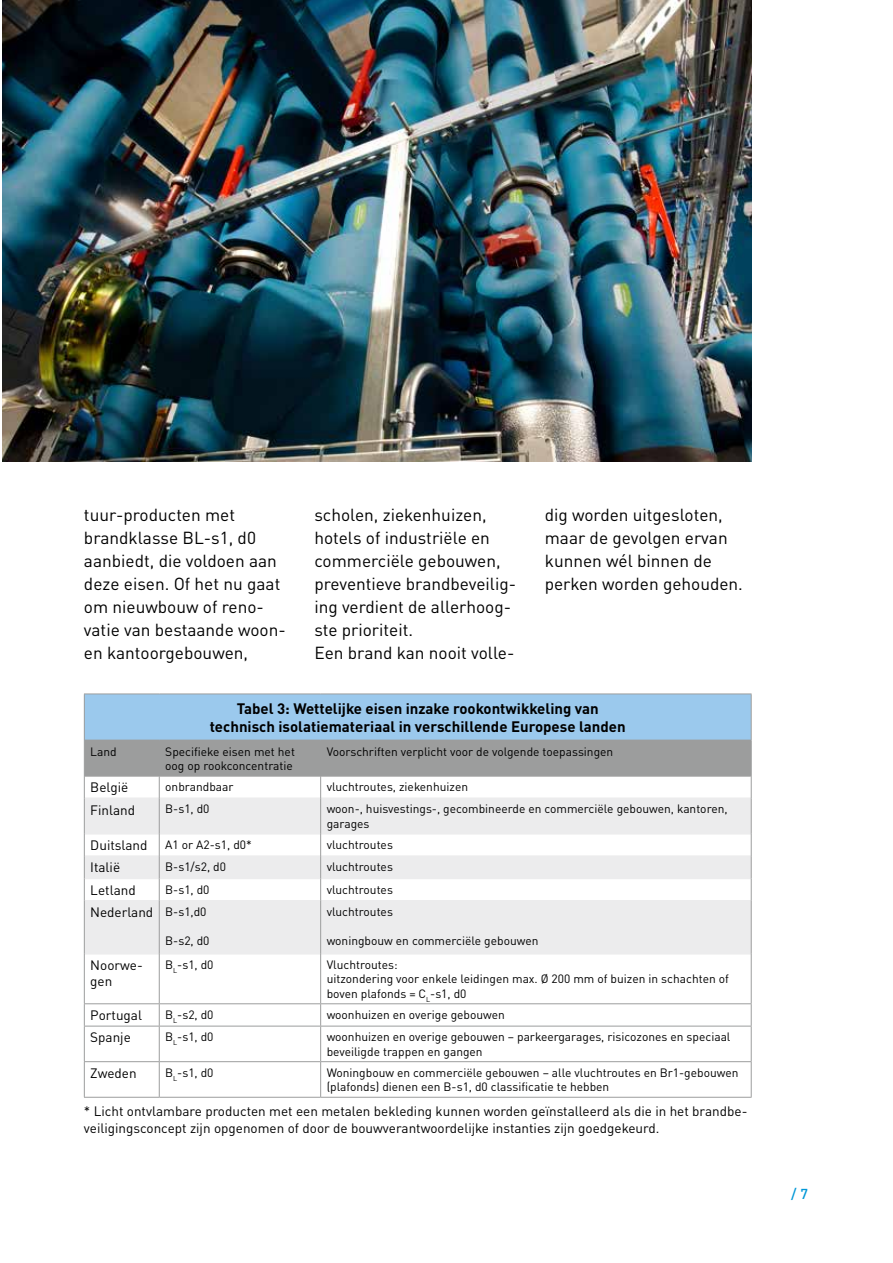
<style>
.page{position:relative;width:893px;height:1263px;background:#fff}
.page>*{position:absolute;margin:0;border:0;box-sizing:border-box;transform-origin:0 0}
.t1{font:17.25px/23px "DIN Pro";color:#000}
.t2{font:700 15px/18px "DIN Pro";color:#000;text-align:center}
.t3{font:500 14.25px "DIN Pro";color:#0097d7}
.t4{font:13.5px/16.2px "DIN Pro";color:#000}
.t5{font:12px/14.4px "DIN Pro";color:#000}
.s1{font-size:12px}
</style>
<div class="page">
<img style="left:2px;top:0;width:750px;height:462px">
<div style="left:84px;top:694px;width:667px;height:46px;background:#9bc9ed"></div>
<svg style="left:85px;top:799px;width:666px;height:154px;fill:#ececed"></svg>
<hr style="left:85px;top:797px;width:74px;height:2px;background:#ececed">
<hr style="left:160px;top:797px;width:160px;height:2px;background:#ececed">
<hr style="left:321px;top:797px;width:430px;height:2px;background:#ececed">
<hr style="left:85px;top:833px;width:74px;height:1px;background:#ececed">
<hr style="left:160px;top:833px;width:160px;height:1px;background:#ececed">
<hr style="left:321px;top:833px;width:430px;height:1px;background:#ececed">
<hr style="left:85px;top:855px;width:74px;height:2px;background:#ececed">
<hr style="left:160px;top:855px;width:160px;height:2px;background:#ececed">
<hr style="left:321px;top:855px;width:430px;height:2px;background:#ececed">
<hr style="left:85px;top:878px;width:74px;height:1px;background:#ececed">
<hr style="left:160px;top:878px;width:160px;height:1px;background:#ececed">
<hr style="left:321px;top:878px;width:430px;height:1px;background:#ececed">
<hr style="left:85px;top:900px;width:74px;height:1px;background:#ececed">
<hr style="left:160px;top:900px;width:160px;height:1px;background:#ececed">
<hr style="left:321px;top:900px;width:430px;height:1px;background:#ececed">
<hr style="left:85px;top:953px;width:74px;height:1px;background:#ececed">
<hr style="left:160px;top:953px;width:160px;height:1px;background:#ececed">
<hr style="left:321px;top:953px;width:430px;height:1px;background:#ececed">
<hr style="left:84px;top:693px;width:75px;height:1px;background:#9c9d9d">
<hr style="left:84px;top:694px;width:1px;height:46px;background:#9c9d9d">
<hr style="left:159px;top:693px;width:162px;height:1px;background:#9c9d9d">
<hr style="left:321px;top:693px;width:431px;height:1px;background:#9c9d9d">
<hr style="left:751px;top:694px;width:1px;height:46px;background:#9c9d9d">
<svg style="left:84px;top:740px;width:668px;height:58px"></svg>
<hr style="left:84px;top:798px;width:1px;height:36px;background:#9c9d9d">
<hr style="left:159px;top:798px;width:1px;height:36px;background:#9c9d9d">
<hr style="left:320px;top:798px;width:1px;height:36px;background:#9c9d9d">
<hr style="left:751px;top:798px;width:1px;height:36px;background:#9c9d9d">
<svg style="left:84px;top:834px;width:1px;height:67px"></svg>
<svg style="left:159px;top:834px;width:1px;height:67px"></svg>
<svg style="left:320px;top:834px;width:1px;height:67px"></svg>
<svg style="left:751px;top:834px;width:1px;height:67px"></svg>
<hr style="left:84px;top:901px;width:1px;height:53px;background:#9c9d9d">
<hr style="left:159px;top:901px;width:1px;height:53px;background:#9c9d9d">
<hr style="left:320px;top:901px;width:1px;height:53px;background:#9c9d9d">
<hr style="left:751px;top:901px;width:1px;height:53px;background:#9c9d9d">
<hr style="left:84px;top:954px;width:1px;height:49px;background:#9c9d9d">
<hr style="left:159px;top:954px;width:1px;height:49px;background:#9c9d9d">
<hr style="left:320px;top:954px;width:1px;height:49px;background:#9c9d9d">
<hr style="left:751px;top:954px;width:1px;height:49px;background:#9c9d9d">
<hr style="left:84px;top:1003px;width:75px;height:1px;background:#9c9d9d">
<svg style="left:84px;top:1004px;width:1px;height:22px"></svg>
<hr style="left:159px;top:1003px;width:162px;height:1px;background:#9c9d9d">
<svg style="left:159px;top:1004px;width:1px;height:22px"></svg>
<hr style="left:321px;top:1003px;width:431px;height:1px;background:#9c9d9d">
<svg style="left:320px;top:1004px;width:1px;height:22px"></svg>
<svg style="left:751px;top:1004px;width:1px;height:22px"></svg>
<hr style="left:84px;top:1026px;width:75px;height:1px;background:#9c9d9d">
<hr style="left:84px;top:1026px;width:1px;height:35px;background:#9c9d9d">
<hr style="left:159px;top:1026px;width:162px;height:1px;background:#9c9d9d">
<hr style="left:159px;top:1026px;width:1px;height:35px;background:#9c9d9d">
<hr style="left:321px;top:1026px;width:431px;height:1px;background:#9c9d9d">
<hr style="left:320px;top:1026px;width:1px;height:35px;background:#9c9d9d">
<hr style="left:751px;top:1026px;width:1px;height:35px;background:#9c9d9d">
<hr style="left:84px;top:1061px;width:75px;height:1px;background:#9c9d9d">
<hr style="left:84px;top:1062px;width:1px;height:35px;background:#9c9d9d">
<hr style="left:159px;top:1061px;width:162px;height:1px;background:#9c9d9d">
<hr style="left:159px;top:1062px;width:1px;height:35px;background:#9c9d9d">
<hr style="left:321px;top:1061px;width:431px;height:1px;background:#9c9d9d">
<hr style="left:320px;top:1062px;width:1px;height:35px;background:#9c9d9d">
<hr style="left:751px;top:1062px;width:1px;height:35px;background:#9c9d9d">
<hr style="left:84px;top:1097px;width:75px;height:1px;background:#9c9d9d">
<hr style="left:159px;top:1097px;width:162px;height:1px;background:#9c9d9d">
<hr style="left:321px;top:1097px;width:431px;height:1px;background:#9c9d9d">
<h1 class="t1" style="left:84px;top:502px;width:203px">tuur-producten met brandklasse BL-s1, d0 aanbiedt, die voldoen aan deze eisen. Of het nu gaat om nieuwbouw of reno&shy;vatie van bestaande woon&shy;en kantoorgebouwen,</h1>
<h1 class="t1" style="left:314px;top:502px;width:203px">scholen, ziekenhuizen, hotels of industriële en commerciële gebouwen, preventieve brandbeveilig&shy;ing verdient de allerhoog&shy;ste prioriteit.<br>Een brand kan nooit volle-</h1>
<h1 class="t1" style="left:545px;top:502px;width:200px">dig worden uitgesloten, maar de gevolgen ervan kunnen wél binnen de perken worden gehouden.</h1>
<p class="t2" style="left:210px;top:698px;width:417px">Tabel 3: Wettelijke eisen inzake rookontwikkeling van technisch isolatiemateriaal in verschillende Europese landen</p>
<p class="t5" style="left:90px;top:743px;width:28px">Land</p>
<p class="t5" style="left:165px;top:743px;width:131px">Specifieke eisen met het oog op rookconcentratie</p>
<p class="t5" style="left:327px;top:743px;width:288px">Voorschriften verplicht voor de volgende toepassingen</p>
<p class="t4" style="left:90px;top:778px;width:39px">België</p>
<p class="t5" style="left:165px;top:778px;width:70px">onbrandbaar</p>
<p class="t5" style="left:327px;top:778px;width:143px">vluchtroutes, ziekenhuizen</p>
<p class="t4" style="left:90px;top:800px;width:46px">Finland</p>
<p class="t5" style="left:165px;top:801px;width:46px">B-s1, d0</p>
<p class="t5" style="left:327px;top:801px;width:402px">woon-, huisvestings-, gecombineerde en commerciële gebouwen, kantoren, garages</p>
<p class="t4" style="left:90px;top:836px;width:59px">Duitsland</p>
<p class="t5" style="left:165px;top:836px;width:88px">A1 or A2-s1, d0*</p>
<p class="t5" style="left:327px;top:836px;width:68px">vluchtroutes</p>
<p class="t4" style="left:90px;top:858px;width:31px">Italië</p>
<p class="t5" style="left:165px;top:858px;width:62px">B-s1/s2, d0</p>
<p class="t5" style="left:327px;top:858px;width:68px">vluchtroutes</p>
<p class="t4" style="left:90px;top:880px;width:47px">Letland</p>
<p class="t5" style="left:165px;top:881px;width:46px">B-s1, d0</p>
<p class="t5" style="left:327px;top:881px;width:68px">vluchtroutes</p>
<p class="t4" style="left:90px;top:903px;width:118px">Nederland <span class="s1">B-s1,d0</span></p>
<p class="t5" style="left:165px;top:932px;width:46px">B-s2, d0</p>
<p class="t5" style="left:327px;top:903px;width:68px">vluchtroutes</p>
<p class="t5" style="left:327px;top:932px;width:213px">woningbouw en commerciële gebouwen</p>
<p class="t4" style="left:90px;top:956px;width:54px">Noorwe&shy;gen</p>
<p class="t5" style="left:165px;top:956px;width:50px">B<sub>L</sub>-s1, d0</p>
<p class="t5" style="left:327px;top:956px;width:404px">Vluchtroutes:<br>uitzondering voor enkele leidingen max. Ø 200 mm of buizen in schachten of boven plafonds = C<sub>L</sub>-s1, d0</p>
<p class="t4" style="left:90px;top:1006px;width:53px">Portugal</p>
<p class="t5" style="left:165px;top:1006px;width:50px">B<sub>L</sub>-s2, d0</p>
<p class="t5" style="left:327px;top:1006px;width:180px">woonhuizen en overige gebouwen</p>
<p class="t4" style="left:90px;top:1028px;width:42px">Spanje</p>
<p class="t5" style="left:165px;top:1028px;width:50px">B<sub>L</sub>-s1, d0</p>
<p class="t5" style="left:327px;top:1028px;width:405px">woonhuizen en overige gebouwen – parkeergarages, risicozones en speciaal beveiligde trappen en gangen</p>
<p class="t4" style="left:90px;top:1064px;width:48px">Zweden</p>
<p class="t5" style="left:165px;top:1064px;width:50px">B<sub>L</sub>-s1, d0</p>
<p class="t5" style="left:327px;top:1064px;width:413px">Woningbouw en commerciële gebouwen – alle vluchtroutes en Br1-gebouwen (plafonds) dienen een B-s1, d0 classificatie te hebben</p>
<p class="t4" style="left:84px;top:1102px;width:665px">* Licht ontvlambare producten met een metalen bekleding kunnen worden geïnstalleerd als die in het brandbe&shy;veiligingsconcept zijn opgenomen of door de bouwverantwoordelijke instanties zijn goedgekeurd.</p>
<p class="t3" style="left:791px;top:1183px;width:18px">/ 7</p>
</div>
